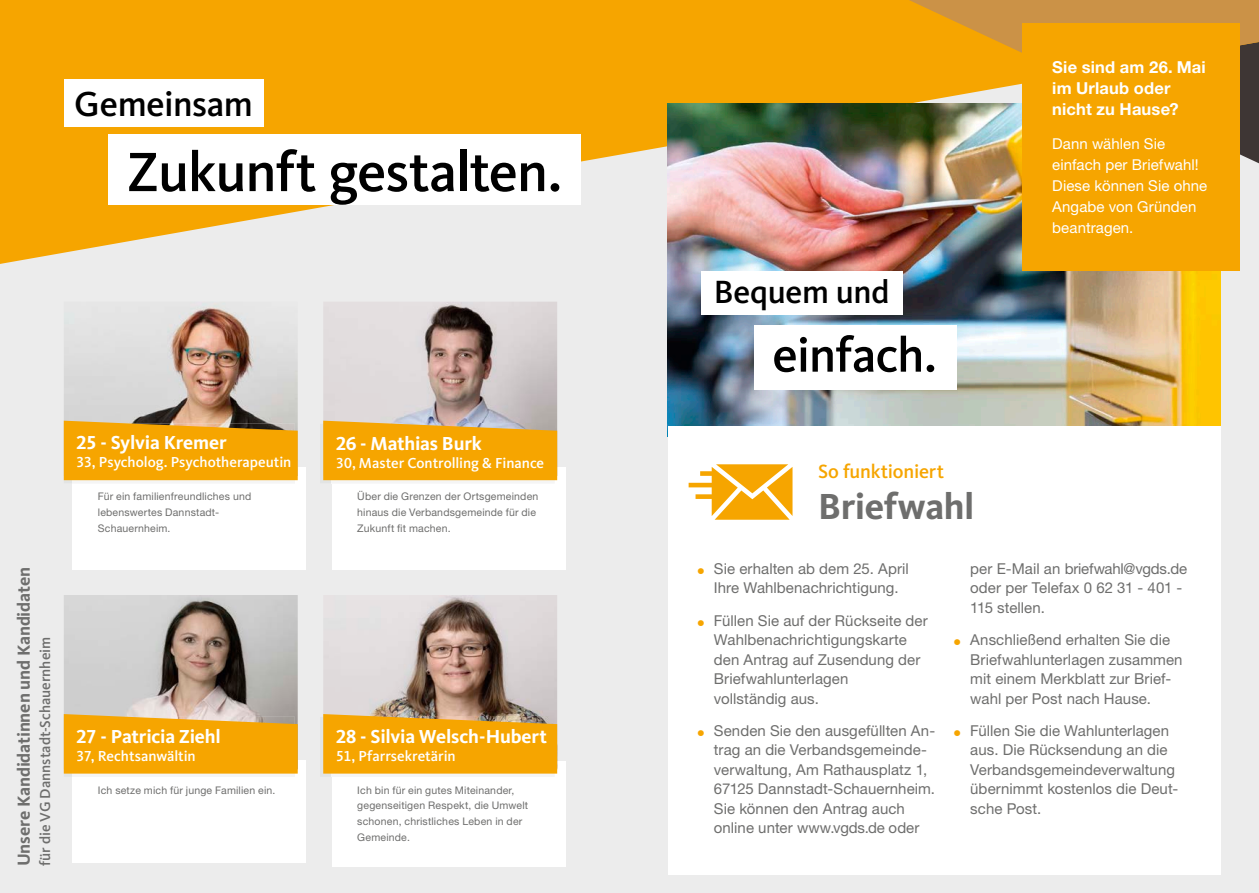
<style>
.page{position:relative;width:1259px;height:893px;background:#ececec}
.page>*{position:absolute;margin:0;border:0;box-sizing:border-box;transform-origin:0 0}
.t1{font:500 57.3px "CDU Kievit Tab";letter-spacing:-.02em;color:#000}
.t2{font:500 49.95px "CDU Kievit Tab";letter-spacing:-.02em;color:#000}
.t3{font:700 37.5px "CDU Kievit Tab";letter-spacing:-.01em;color:#6e6e6d}
.t4{font:500 36px "CDU Kievit Tab";letter-spacing:-.015em;color:#000}
.t5{font:500 33.3px "CDU Kievit Tab";letter-spacing:-.01em;color:#000}
.t6{font:500 19.95px "CDU Kievit Tab";letter-spacing:-.01em;color:#f6a500}
.t7{font:700 19.5px "CDU Kievit Tab";letter-spacing:-.01em;color:#fff}
.t8{font:700 18px "CDU Kievit Tab";letter-spacing:-.01em;color:#6e6e6d}
.t9{font:700 16.5px/21px "Helvetica Neue LT Std";letter-spacing:.01em;color:#fff}
.t10{font:15px/19.5px "Helvetica Neue LT Std";letter-spacing:.005em;color:#6e6e6d}
.t11{font:500 15px "CDU Kievit Tab";color:#fff}
.t12{font:15px/21px "Helvetica Neue LT Std";letter-spacing:.005em;color:#fff}
.t13{font:500 15px "CDU Kievit Tab";letter-spacing:-.005em;color:#6e6e6d}
.t14{font:10.5px/15.6px "Helvetica Neue LT Std";letter-spacing:.02em;color:#6e6e6d}
.s1{font-size:16.5px;color:#f6a500}
</style>
<div class="page">
<svg style="left:0;top:0;width:1259px;height:264px;fill:#f6a500"></svg>
<svg style="left:909px;top:0;width:350px;height:75px;background:#d5952b"></svg>
<div style="left:64px;top:79px;width:199px;height:47px;background:#fff"></div>
<div style="left:108px;top:134px;width:472px;height:71px;background:#fff"></div>
<div style="left:72px;top:467px;width:234px;height:102px;background:#fff"></div>
<img style="left:64px;top:303px;width:234px;height:118px">
<div style="left:332px;top:467px;width:234px;height:102px;background:#fff"></div>
<img style="left:323px;top:302px;width:234px;height:119px">
<div style="left:72px;top:761px;width:234px;height:102px;background:#fff"></div>
<img style="left:64px;top:595px;width:234px;height:119px">
<div style="left:332px;top:761px;width:234px;height:105px;background:#fff"></div>
<img style="left:323px;top:595px;width:234px;height:119px">
<svg style="left:64px;top:421px;width:234px;height:59px;background:#eda209"></svg>
<svg style="left:323px;top:421px;width:234px;height:59px;background:#f1a610"></svg>
<svg style="left:64px;top:714px;width:234px;height:60px;background:#f2a811"></svg>
<svg style="left:323px;top:714px;width:234px;height:60px;background:#efa40e"></svg>
<img style="left:668px;top:103px;width:552px;height:323px">
<div style="left:668px;top:426px;width:552px;height:448px;background:#fff"></div>
<div style="left:754px;top:325px;width:203px;height:65px;background:#fff"></div>
<div style="left:701px;top:272px;width:202px;height:43px;background:#fff"></div>
<svg style="left:688px;top:464px;width:104px;height:56px"></svg>
<div style="left:1022px;top:24px;width:217px;height:247px;background:#f6a500"></div>
<h3 class="t4" style="left:74px;top:83px;width:180px">Gemeinsam</h3>
<h1 class="t1" style="left:127px;top:139px;width:437px">Zukunft gestalten.</h1>
<p class="t8" style="left:13px;top:866px;width:301px;rotate:-90deg">Unsere Kandidatinnen und Kandidaten</p>
<p class="t13" style="left:36px;top:866px;width:231px;rotate:-90deg">für die VG Dannstadt-Schauernheim</p>
<h3 class="t7" style="left:77px;top:431px;width:152px">25 - Sylvia Kremer</h3>
<p class="t11" style="left:77px;top:454px;width:216px">33 , Psycholog. Psychotherapeutin</p>
<h3 class="t7" style="left:336px;top:432px;width:148px">26 - Mathias Burk</h3>
<p class="t11" style="left:336px;top:454px;width:210px">30 , Master Controlling &amp; Finance</p>
<p class="t14" style="left:98px;top:489px;width:155px">Für ein familienfreundliches und lebenswertes Dannstadt-<br>Schauernheim .</p>
<p class="t14" style="left:357px;top:489px;width:183px">Über die Grenzen der Ortsgemeinden hinaus die Verbandsgemeinde für die<br>Zukunft t machen .</p>
<h3 class="t7" style="left:77px;top:725px;width:146px">27 - Patricia Ziehl</h3>
<p class="t11" style="left:77px;top:747px;width:121px">37 , Rechtsanwältin</p>
<h3 class="t7" style="left:336px;top:725px;width:212px">28 - Silvia Welsch-Hubert</h3>
<p class="t11" style="left:336px;top:747px;width:121px">51 , Pfarrsekretärin</p>
<p class="t14" style="left:98px;top:782px;width:179px">Ich setze mich für junge Familien ein .</p>
<p class="t14" style="left:357px;top:782px;width:172px">Ich bin für ein gutes Miteinander, gegenseitigen Respekt, die Umwelt schonen, christliches Leben in der<br>Gemeinde .</p>
<h3 class="t5" style="left:713px;top:273px;width:177px">Bequem und</h3>
<h2 class="t2" style="left:772px;top:326px;width:166px">einfach.</h2>
<h3 class="t6" style="left:818px;top:460px;width:127px">So funktioniert</h3>
<h3 class="t3" style="left:818px;top:484px;width:158px">Briefwahl</h3>
<p class="t9" style="left:1052px;top:56px;width:155px">Sie sind am 26. Mai im Urlaub oder nicht zu Hause?</p>
<p class="t12" style="left:1052px;top:133px;width:156px">Dann wählen Sie einfach per Briefwahl!<br>Diese können Sie ohne<br>Angabe von Gründen beantragen.</p>
<p class="t10" style="left:697px;top:558px;width:213px;text-align:center"><span class="s1">•</span> Sie erhalten ab dem 25. April<br>Ihre Wahlbenachrichtigung.</p>
<p class="t10" style="left:714px;top:610px;width:215px;text-indent:-17px"><span class="s1">•</span> Füllen Sie auf der Rückseite der<br>Wahlbenachrichtigungskarte den Antrag auf Zusendung der<br>Briefwahlunterlagen<br>vollständig aus.</p>
<p class="t10" style="left:714px;top:720px;width:223px;text-indent:-17px"><span class="s1">•</span> Senden Sie den ausgefüllten An&shy;trag an die Verbandsgemeinde&shy;verwaltung, Am Rathausplatz 1,<br>67125 Dannstadt-Schauernheim.<br>Sie können den Antrag auch online unter www.vgds.de oder</p>
<p class="t10" style="left:970px;top:558px;width:218px">per E-Mail an briefwahl@vgds.de oder per Telefax 0 62 31 - 401 -<br>115 stellen.</p>
<p class="t10" style="left:970px;top:630px;width:214px;text-indent:-17px"><span class="s1">•</span> Anschließend erhalten Sie die<br>Briefwahlunterlagen zusammen mit einem Merkblatt zur Brief&shy;wahl per Post nach Hause.</p>
<p class="t10" style="left:970px;top:720px;width:209px;text-indent:-17px"><span class="s1">•</span> Füllen Sie die Wahlunterlagen aus. Die Rücksendung an die<br>Verbandsgemeindeverwaltung übernimmt kostenlos die Deut&shy;sche Post.</p>
</div>
